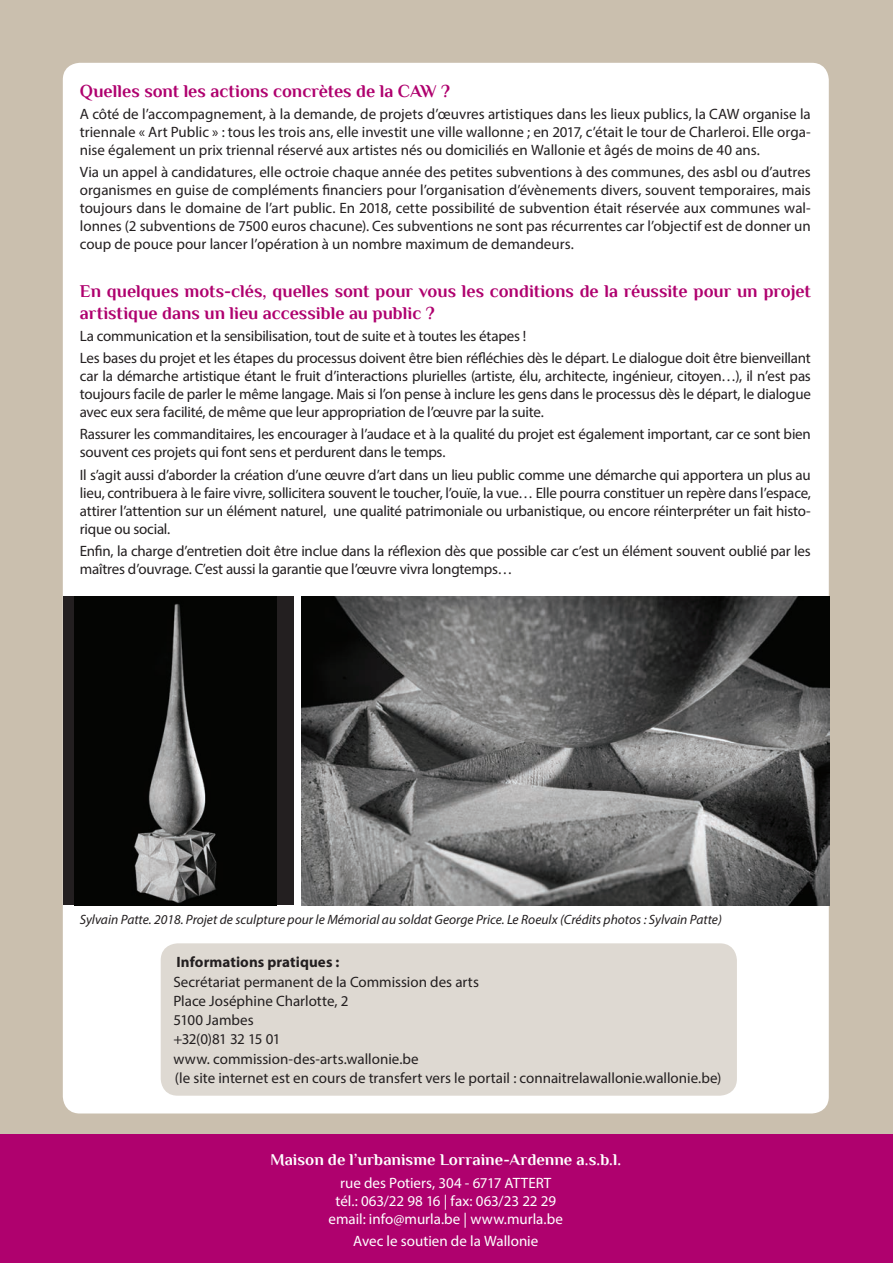
<style>
.page{position:relative;width:893px;height:1263px;background:#fff}
.page>*{position:absolute;margin:0;border:0;box-sizing:border-box;transform-origin:0 0}
.t1{font:700 18px/21.6px "Philosopher";color:#af016e}
.t2{font:700 16.5px "Philosopher";letter-spacing:.005em;color:#fff}
.t3{font:15px/18px "Myriad Pro";letter-spacing:-.015em;color:#231f20;text-align:justify}
.t4{font:15px/18px "Myriad Pro";color:#fff;text-align:center}
.t5{font:700 15px "Myriad Pro";letter-spacing:.005em;color:#231f20}
.t6{font:italic 13.5px "Myriad Pro";color:#231f20}
</style>
<div class="page">
<div style="left:0;top:0;width:892px;height:1134px;background:#cabfae"></div>
<div style="left:0;top:1134px;width:892px;height:128px;background:#af016e"></div>
<div style="left:63px;top:63px;width:765px;height:1050px;background:#fff;border-radius:17px"></div>
<div style="left:161px;top:943px;width:575px;height:152px;background:#ded9d2;border-radius:17px"></div>
<div style="left:63px;top:596px;width:230px;height:309px;background:#231f20"></div>
<img style="left:74px;top:596px;width:202px;height:309px">
<img style="left:302px;top:596px;width:527px;height:309px">
<p class="t1" style="left:80px;top:80px;width:372px">Quelles sont les actions concrètes de la CAW ?</p>
<p class="t3" style="left:80px;top:105px;width:732px">A côté de l’accompagnement, à la demande, de projets d’œuvres artistiques dans les lieux publics, la CAW organise la triennale « Art Public » : tous les trois ans, elle investit une ville wallonne ; en 2017, c’était le tour de Charleroi. Elle orga&shy;nise également un prix triennal réservé aux artistes nés ou domiciliés en Wallonie et âgés de moins de 40 ans.</p>
<p class="t3" style="left:80px;top:163px;width:732px">Via un appel à candidatures, elle octroie chaque année des petites subventions à des communes, des asbl ou d’autres organismes en guise de compléments financiers pour l’organisation d’évènements divers, souvent temporaires, mais toujours dans le domaine de l’art public. En 2018, cette possibilité de subvention était réservée aux communes wal&shy;lonnes (2 subventions de 7500 euros chacune). Ces subventions ne sont pas récurrentes car l’objectif est de donner un coup de pouce pour lancer l’opération à un nombre maximum de demandeurs.</p>
<p class="t1" style="left:80px;top:280px;width:732px">En quelques mots-clés, quelles sont pour vous les conditions de la réussite pour un projet artistique dans un lieu accessible au public ?</p>
<p class="t3" style="left:80px;top:324px;width:732px;line-height:22.2px">La communication et la sensibilisation, tout de suite et à toutes les étapes !<br>Les bases du projet et les étapes du processus doivent être bien réfléchies dès le départ. Le dialogue doit être bienveillant</p>
<p class="t3" style="left:80px;top:367px;width:732px">car la démarche artistique étant le fruit d’interactions plurielles (artiste, élu, architecte, ingénieur, citoyen…), il n’est pas toujours facile de parler le même langage. Mais si l’on pense à inclure les gens dans le processus dès le départ, le dialogue avec eux sera facilité, de même que leur appropriation de l’œuvre par la suite.</p>
<p class="t3" style="left:80px;top:425px;width:732px">Rassurer les commanditaires, les encourager à l’audace et à la qualité du projet est également important, car ce sont bien souvent ces projets qui font sens et perdurent dans le temps.</p>
<p class="t3" style="left:80px;top:465px;width:732px">Il s’agit aussi d’aborder la création d’une œuvre d’art dans un lieu public comme une démarche qui apportera un plus au lieu, contribuera à le faire vivre, sollicitera souvent le toucher, l’ouïe, la vue… Elle pourra constituer un repère dans l’espace, attirer l’attention sur un élément naturel, une qualité patrimoniale ou urbanistique, ou encore réinterpréter un fait histo&shy;rique ou social.</p>
<p class="t3" style="left:80px;top:541px;width:732px">Enfin, la charge d’entretien doit être inclue dans la réflexion dès que possible car c’est un élément souvent oublié par les maîtres d’ouvrage. C’est aussi la garantie que l’œuvre vivra longtemps…</p>
<p class="t6" style="left:80px;top:911px;width:643px">Sylvain Patte. 2018. Projet de sculpture pour le Mémorial au soldat George Price. Le Roeulx (Crédits photos : Sylvain Patte)</p>
<p class="t5" style="left:176px;top:952px;width:164px">Informations pratiques :</p>
<p class="t3" style="left:173px;top:971px;width:549px;line-height:19.2px;text-align:left">Secrétariat permanent de la Commission des arts<br>Place Joséphine Charlotte, 2<br>5100 Jambes<br>+32(0)81 32 15 01<br>www. commission-des-arts.wallonie.be<br>(le site internet est en cours de transfert vers le portail : connaitrelawallonie.wallonie.be)</p>
<p class="t2" style="left:270px;top:1151px;width:352px">Maison de l’urbanisme Lorraine-Ardenne a.s.b.l.</p>
<p class="t4" style="left:328px;top:1173px;width:236px">rue des Potiers, 304 - 6717 ATTERT tél.: 063/22 98 16 | fax: 063/23 22 29 email: info@murla.be | www.murla.be</p>
<p class="t4" style="left:353px;top:1231px;width:186px">Avec le soutien de la Wallonie</p>
</div>
